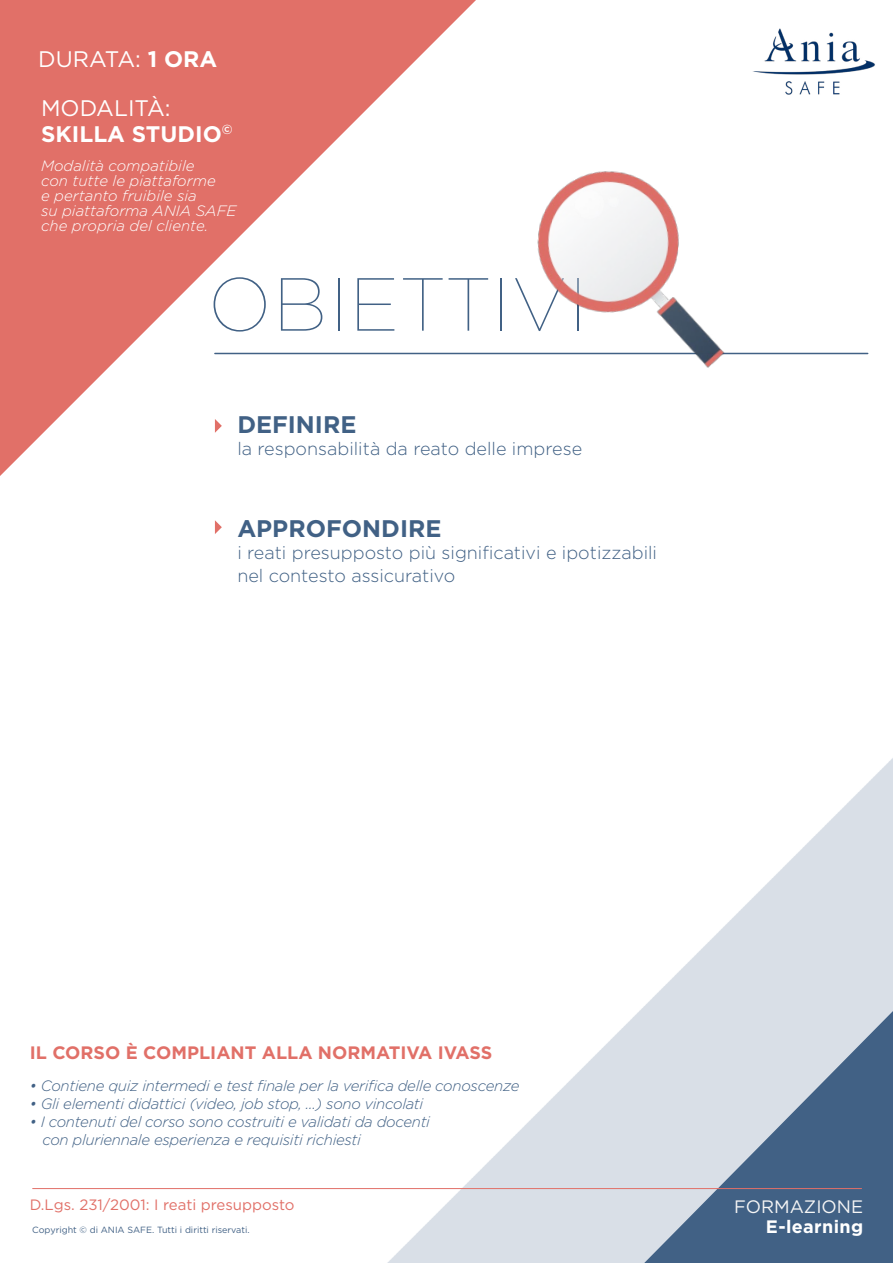
<style>
.page{position:relative;width:893px;height:1263px;background:#fff}
.page>*{position:absolute;margin:0;border:0;box-sizing:border-box;transform-origin:0 0}
.t1{font:100 75px "Gotham";letter-spacing:.025em;color:#416185}
.t2{font:700 24px "Gotham";color:#416185}
.t3{font:700 22.5px/25.5px "Gotham";color:#fff}
.t4{font:22.5px "Gotham";color:#fff}
.t5{font:300 18px/22.5px "Gotham";color:#416185}
.t6{font:700 18px "Gotham";color:#e17068}
.t7{font:18px "Gotham";color:#f6f6f6}
.t8{font:700 18px "Gotham";letter-spacing:.02em;color:#fff}
.t9{font:italic 300 15px/18px "Gotham";letter-spacing:-.02em;color:#416185}
.t10{font:italic 300 15px/15px "Gotham";color:#fff}
.t11{font:15px "Gotham";color:#e17068}
.t12{font:9px "Gotham";color:#416185}
.s1{font-weight:700}
.s2{font-weight:400}
</style>
<div class="page">
<svg style="left:642px;top:1009px;width:251px;height:254px;background:#8ea1b6"></svg>
<svg style="left:215px;top:520px;width:7px;height:14px"></svg>
<img style="left:476px;top:171px;width:393px;height:197px">
<svg style="left:0;top:0;width:476px;height:476px;fill:#e17068"></svg>
<img style="left:752px;top:28px;width:124px;height:67px">
<hr style="left:33px;top:1188px;width:828px;height:1px;background:#e17068">
<h3 class="t4" style="left:38px;top:45px;width:180px">DURATA: <span class="s1">1 ORA</span></h3>
<h3 class="t3" style="left:41px;top:95px;width:193px"><span class="s2">MODALITÀ:<br></span>SKILLA STUDIO<sup>©</sup></h3>
<p class="t10" style="left:41px;top:158px;width:197px">Modalità compatibile<br>con tutte le piattaforme<br>e pertanto fruibile sia<br>su piattaforma ANIA SAFE che propria del cliente.</p>
<h1 class="t1" style="left:208px;top:258px;width:380px">OBIETTIVI</h1>
<h2 class="t2" style="left:237px;top:408px;width:121px">DEFINIRE</h2>
<p class="t5" style="left:237px;top:437px;width:346px">la responsabilità da reato delle imprese</p>
<h2 class="t2" style="left:237px;top:512px;width:206px">APPROFONDIRE</h2>
<p class="t5" style="left:237px;top:541px;width:421px">i reati presupposto più significativi e ipotizzabili nel contesto assicurativo</p>
<p class="t6" style="left:30px;top:1041px;width:464px">IL CORSO È COMPLIANT ALLA NORMATIVA IVASS</p>
<p class="t9" style="left:30px;top:1076px;width:491px">• Contiene quiz intermedi e test finale per la verifica delle conoscenze</p>
<p class="t9" style="left:30px;top:1094px;width:395px">• Gli elementi didattici (video, job stop, …) sono vincolati</p>
<p class="t9" style="left:42px;top:1112px;width:389px;text-indent:-13px">• I contenuti del corso sono costruiti e validati da docenti con pluriennale esperienza e requisiti richiesti</p>
<p class="t11" style="left:30px;top:1195px;width:266px">D.Lgs. 231/2001: I reati presupposto</p>
<p class="t12" style="left:32px;top:1224px;width:219px">Copyright © di ANIA SAFE. Tutti i diritti riservati.</p>
<p class="t7" style="left:734px;top:1195px;width:130px">FORMAZIONE</p>
<p class="t8" style="left:766px;top:1215px;width:99px">E-learning</p>
</div>
